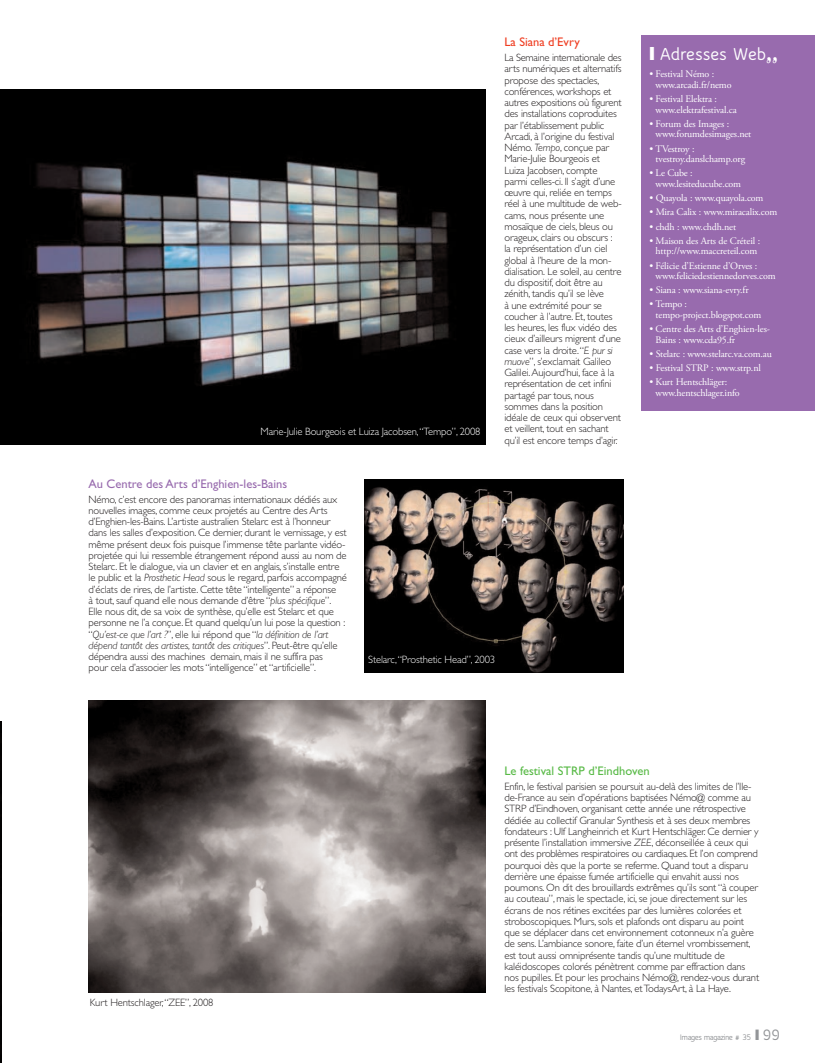
<style>
.page{position:relative;width:815px;height:1063px;background:#fff}
.page>*{position:absolute;margin:0;border:0;box-sizing:border-box;transform-origin:0 0}
.t1{font:700 18.75px "Speak";color:#fff}
.t2{font:12.5px "Gill Sans";color:#986bae}
.t3{font:12.5px "Gill Sans";color:#59ba47}
.t4{font:12.5px "Gill Sans";color:#ef3e22}
.t5{font:300 10.62px/11.2px "Gill Sans";letter-spacing:-.015em;color:#231f20}
.t6{font:300 10.62px "Gill Sans";letter-spacing:-.015em;color:#fff}
.t7{font:10px/10.6px "Adobe Garamond Pro";letter-spacing:-.015em;color:#fff}
.t8{font:700 8.75px "Speak";letter-spacing:-.065em;color:#939598}
.s1{font-style:italic}
.s2{font-family:"August";font-weight:300}
.s3{font-size:16.25px}
</style>
<div class="page">
<img style="left:0;top:90px;width:485px;height:354px">
<img style="left:365px;top:479px;width:259px;height:193px">
<img style="left:89px;top:701px;width:396px;height:291px">
<img style="left:0;top:722px;width:1px;height:341px">
<div style="left:641px;top:35px;width:174px;height:376px;background:#986bae"></div>
<p class="t6" style="left:261px;top:427px;width:221px">Marie-Julie Bourgeois et Luiza Jacobsen,“Tempo”, 2008</p>
<p class="t4" style="left:504px;top:37px;width:77px">La Siana d’Evry</p>
<p class="t5" style="left:504px;top:53px;width:119px">La Semaine internationale des arts numériques et alternatifs propose des spectacles, conférences, workshops et autres expositions où figurent des installations coproduites par l’établissement public<br>Arcadi, à l’origine du festival<br>Némo. <span class="s1">Tempo</span>, conçue par<br>Marie-Julie Bourgeois et<br>Luiza Jacobsen, compte parmi celles-ci. Il s’agit d’une œuvre qui, reliée en temps réel à une multitude de web&shy;cams, nous présente une mosaïque de ciels, bleus ou orageux, clairs ou obscurs : la représentation d’un ciel global à l’heure de la mon&shy;dialisation. Le soleil, au centre du dispositif, doit être au zénith, tandis qu’il se lève<br>à une extrémité pour se coucher à l’autre. Et, toutes les heures, les flux vidéo des cieux d’ailleurs migrent d’une case vers la droite.“<span class="s1">E pur si muove</span>”, s’exclamait Galileo<br>Galilei.Aujourd’hui, face à la représentation de cet infini partagé par tous, nous sommes dans la position idéale de ceux qui observent et veillent, tout en sachant qu’il est encore temps d’agir.</p>
<p class="t2" style="left:89px;top:479px;width:200px">Au Centre des Arts d’Enghien-les-Bains</p>
<p class="t5" style="left:89px;top:494px;width:260px">Némo, c’est encore des panoramas internationaux dédiés aux nouvelles images, comme ceux projetés au Centre des Arts d’Enghien-les-Bains. L’artiste australien Stelarc est à l’honneur dans les salles d’exposition. Ce dernier, durant le vernissage, y est même présent deux fois puisque l’immense tête parlante vidéo&shy;projetée qui lui ressemble étrangement répond aussi au nom de Stelarc. Et le dialogue, via un clavier et en anglais, s’installe entre le public et la <span class="s1">Prosthetic Head</span> sous le regard, parfois accompagné d’éclats de rires, de l’artiste. Cette tête “intelligente” a réponse<br>à tout, sauf quand elle nous demande d’être “<span class="s1">plus spécifique</span>”.<br>Elle nous dit, de sa voix de synthèse, qu’elle est Stelarc et que personne ne l’a conçue. Et quand quelqu’un lui pose la question : “<span class="s1">Qu’est-ce que l’art ?</span>”, elle lui répond que “<span class="s1">la définition de l’art dépend tantôt des artistes, tantôt des critiques</span>”. Peut-être qu’elle dépendra aussi des machines demain, mais il ne suffira pas<br>pour cela d’associer les mots “intelligence” et “artificielle”.</p>
<p class="t6" style="left:368px;top:655px;width:128px">Stelarc,“Prosthetic Head”, 2003</p>
<h1 class="t1" style="left:649px;top:42px;width:130px">❙ Adresses Web<span class="s2">,,</span></h1>
<p class="t7" style="left:656px;top:70px;width:77px;text-indent:-6px">• Festival Némo : www.arcadi.fr/nemo</p>
<p class="t7" style="left:656px;top:94px;width:83px;text-indent:-6px">• Festival Elektra : www.elektrafestival.ca</p>
<p class="t7" style="left:656px;top:119px;width:97px;text-indent:-6px">• Forum des Images : www.forumdesimages.net</p>
<p class="t7" style="left:656px;top:144px;width:91px;text-indent:-6px">• TVestroy : tvestroy.danslchamp.org</p>
<p class="t7" style="left:656px;top:169px;width:87px;text-indent:-6px">• Le Cube : www.lesiteducube.com</p>
<p class="t7" style="left:649px;top:194px;width:116px">• Quayola : www.quayola.com</p>
<p class="t7" style="left:649px;top:208px;width:129px">• Mira Calix : www.miracalix.com</p>
<p class="t7" style="left:649px;top:222px;width:88px">• chdh : www.chdh.net</p>
<p class="t7" style="left:649px;top:236px;width:112px;text-align:center">• Maison des Arts de Créteil : http://www.maccreteil.com</p>
<p class="t7" style="left:656px;top:261px;width:122px;text-indent:-6px">• Félicie d’Estienne d’Orves : www.feliciedestiennedorves.com</p>
<p class="t7" style="left:649px;top:286px;width:101px">• Siana : www.siana-evry.fr</p>
<p class="t7" style="left:656px;top:300px;width:107px;text-indent:-6px">• Tempo : tempo-project.blogspot.com</p>
<p class="t7" style="left:656px;top:325px;width:116px;text-indent:-6px">• Centre des Arts d’Enghien-les-<br>Bains : www.cda95.fr</p>
<p class="t7" style="left:649px;top:349px;width:124px">• Stelarc : www.stelarc.va.com.au</p>
<p class="t7" style="left:649px;top:364px;width:113px">• Festival STRP : www.strp.nl</p>
<p class="t7" style="left:656px;top:378px;width:86px;text-indent:-6px">• Kurt Hentschläger: www.hentschlager.info</p>
<p class="t5" style="left:90px;top:998px;width:125px">Kurt Hentschlager,“ZEE”, 2008</p>
<p class="t3" style="left:504px;top:766px;width:147px">Le festival STRP d’Eindhoven</p>
<p class="t5" style="left:504px;top:782px;width:256px">Enfin, le festival parisien se poursuit au-delà des limites de l’Ile&shy;de-France au sein d’opérations baptisées Némo@ comme au STRP d’Eindhoven, organisant cette année une rétrospective dédiée au collectif Granular Synthesis et à ses deux membres fondateurs : Ulf Langheinrich et Kurt Hentschläger. Ce dernier y présente l’installation immersive <span class="s1">ZEE</span>, déconseillée à ceux qui ont des problèmes respiratoires ou cardiaques. Et l’on comprend pourquoi dès que la porte se referme. Quand tout a disparu derrière une épaisse fumée artificielle qui envahit aussi nos poumons. On dit des brouillards extrêmes qu’ils sont “à couper au couteau”, mais le spectacle, ici, se joue directement sur les écrans de nos rétines excitées par des lumières colorées et stroboscopiques. Murs, sols et plafonds ont disparu au point que se déplacer dans cet environnement cotonneux n’a guère de sens. L’ambiance sonore, faite d’un éternel vrombissement, est tout aussi omniprésente tandis qu’une multitude de kaléidoscopes colorés pénètrent comme par effraction dans nos pupilles. Et pour les prochains Némo@, rendez-vous durant les festivals Scopitone, à Nantes, etTodaysArt, à La Haye.</p>
<p class="t8" style="left:680px;top:1032px;width:102px">Images magazine # 35 ❙ <span class="s3">99</span></p>
</div>
